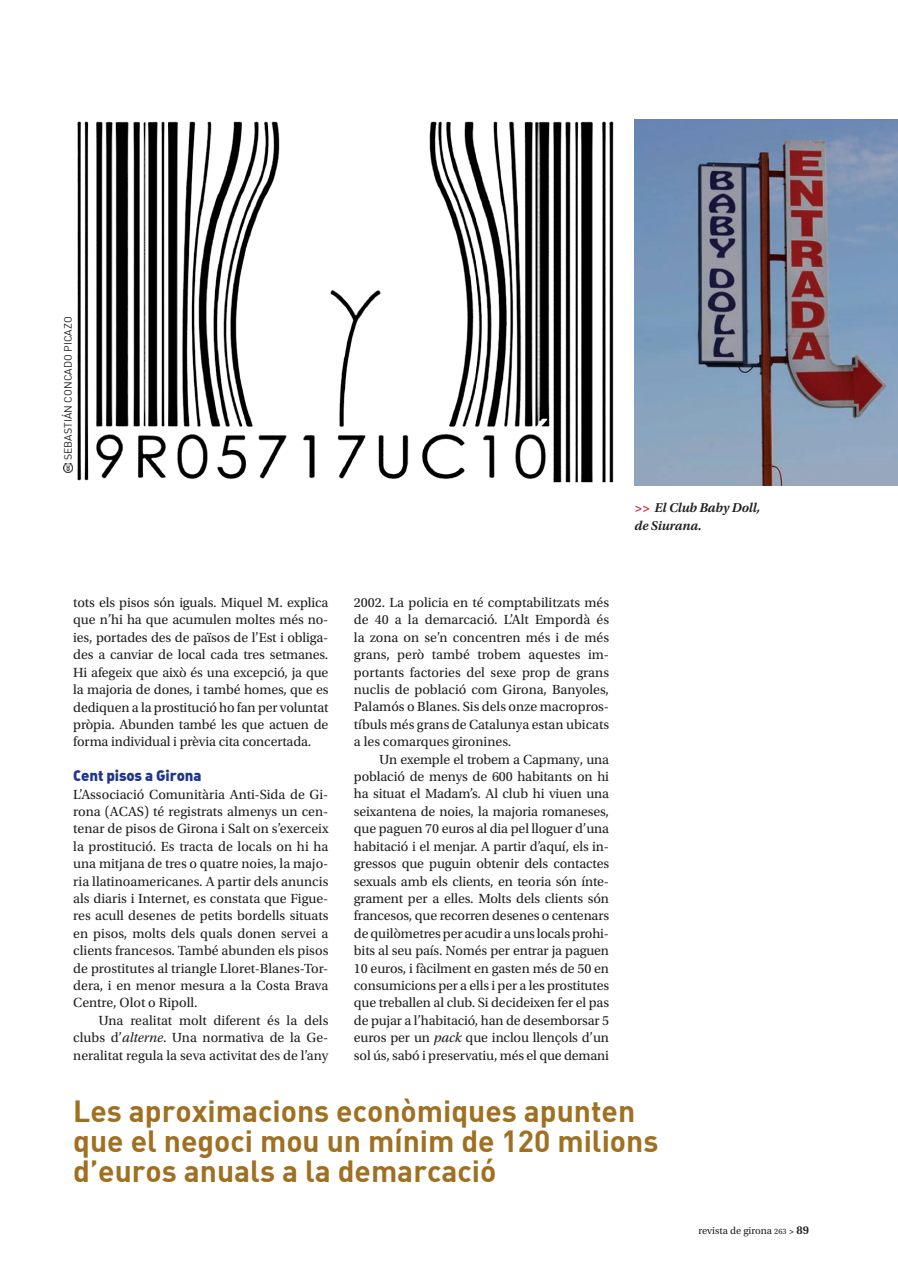
<style>
.page{position:relative;width:898px;height:1277px;background:#fff}
.page>*{position:absolute;margin:0;border:0;box-sizing:border-box;transform-origin:0 0}
.t1{font:30px/30px "DIN Bold";color:#9f7021}
.t2{font:15px "DIN Black Alternate";letter-spacing:-.01em;color:#1e358b}
.t3{font:13.95px/17.4px "Utopia Std";letter-spacing:-.005em;color:#231f20;text-align:justify}
.t4{font:italic 600 13.5px/17.4px "Utopia Std";letter-spacing:-.01em;color:#231f20}
.t5{font:10.5px "DIN";color:#231f20}
.t6{font:10.5px "Utopia Std";color:#231f20}
.s1{color:#d2161e}
.s2{font-style:italic}
.s3{font-size:8.25px}
.s4{font-weight:600;font-size:9px}
.s5{font-weight:600;font-size:12px}
</style>
<div class="page">
<img style="left:72px;top:121px;width:542px;height:362px">
<img style="left:635px;top:120px;width:263px;height:365px">
<svg style="left:63px;top:463px;width:9px;height:10px"></svg>
<p class="t5" style="left:61px;top:460px;width:145px;rotate:-90deg">SEBASTIÁN CONCADO PICAZO</p>
<p class="t4" style="left:635px;top:499px;width:127px"><span class="s1">&gt;&gt;</span> El Club Baby Doll, de Siurana.</p>
<p class="t3" style="left:354px;top:594px;width:257px">2002. La policia en té comptabilitzats més de 40 a la demarcació. L’Alt Empordà és la zona on se’n concentren més i de més grans, però també trobem aquestes im&shy;portants factories del sexe prop de grans nuclis de població com Girona, Banyoles, Palamós o Blanes. Sis dels onze macropros&shy;tíbuls més grans de Catalunya estan ubicats a les comarques gironines.</p>
<p class="t3" style="left:354px;top:750px;width:257px;text-indent:26px">Un exemple el trobem a Capmany, una població de menys de 600 habitants on hi ha situat el Madam’s. Al club hi viuen una seixantena de noies, la majoria romaneses, que paguen 70 euros al dia pel lloguer d’una habitació i el menjar. A partir d’aquí, els in&shy;gressos que puguin obtenir dels contactes sexuals amb els clients, en teoria són ínte&shy;grament per a elles. Molts dels clients són francesos, que recorren desenes o centenars de quilòmetres per acudir a uns locals prohi&shy;bits al seu país. Només per entrar ja paguen 10 euros, i fàcilment en gasten més de 50 en consumicions per a ells i per a les prostitutes que treballen al club. Si decideixen fer el pas de pujar a l’habitació, han de desemborsar 5 euros per un <span class="s2">pack</span> que inclou llençols d’un sol ús, sabó i preservatiu, més el que demani</p>
<h1 class="t1" style="left:73px;top:1094px;width:587px">Les aproximacions econòmiques apunten que el negoci mou un mínim de 120 milions d’euros anuals a la demarcació</h1>
<p class="t3" style="left:73px;top:594px;width:257px">tots els pisos són iguals. Miquel M. explica que n’hi ha que acumulen moltes més no&shy;ies, portades des de països de l’Est i obliga&shy;des a canviar de local cada tres setmanes.<br>Hi afegeix que això és una excepció, ja que la majoria de dones, i també homes, que es dediquen a la prostitució ho fan per voluntat pròpia. Abunden també les que actuen de forma individual i prèvia cita concertada.</p>
<p class="t2" style="left:73px;top:765px;width:130px">Cent pisos a Girona</p>
<p class="t3" style="left:73px;top:785px;width:257px">L’Associació Comunitària Anti-Sida de Gi&shy;rona (ACAS) té registrats almenys un cen&shy;tenar de pisos de Girona i Salt on s’exerceix la prostitució. Es tracta de locals on hi ha una mitjana de tres o quatre noies, la majo&shy;ria llatinoamericanes. A partir dels anuncis als diaris i Internet, es constata que Figue&shy;res acull desenes de petits bordells situats en pisos, molts dels quals donen servei a clients francesos. També abunden els pisos de prostitutes al triangle Lloret-Blanes-Tor&shy;dera, i en menor mesura a la Costa Brava Centre, Olot o Ripoll.</p>
<p class="t3" style="left:73px;top:1011px;width:257px;text-indent:26px">Una realitat molt diferent és la dels clubs d’<span class="s2">alterne</span>. Una normativa de la Ge&shy;neralitat regula la seva activitat des de l’any</p>
<p class="t6" style="left:698px;top:1224px;width:112px">revista de girona <span class="s3">263</span> <span class="s4">&gt;</span> <span class="s5">89</span></p>
</div>
